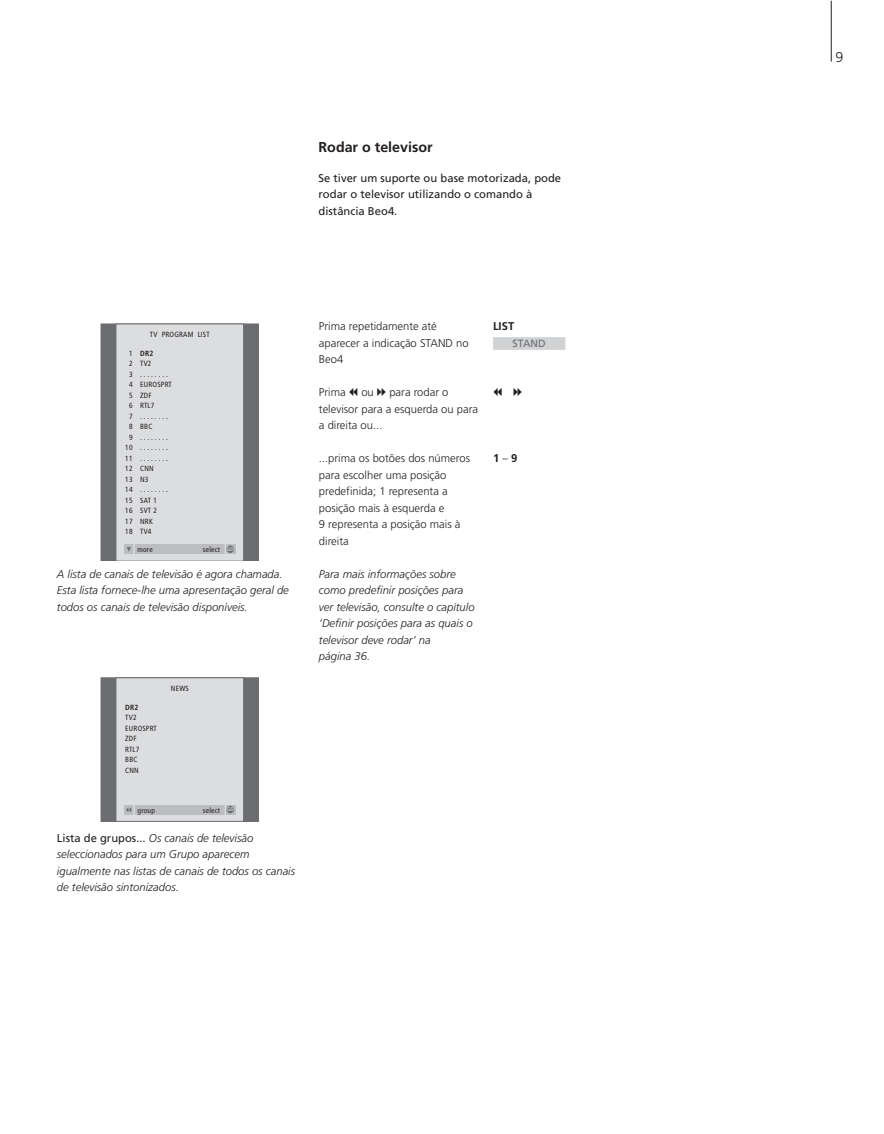
<style>
.page{position:relative;width:884px;height:1134px;background:#fff}
.page>*{position:absolute;margin:0;border:0;box-sizing:border-box;transform-origin:0 0}
.t1{font:700 14.25px "Frutiger";color:#231f20}
.t2{font:300 14.25px "Frutiger";color:#231f20}
.t3{font:italic 300 11.25px/16.5px "Frutiger";color:#231f20}
.t4{font:300 11.25px/16.5px "Frutiger";color:#231f20}
.t5{font:11.25px/16.5px "Frutiger";color:#231f20}
.t6{font:700 11.25px "Frutiger";color:#231f20}
.t7{font:10.5px "Frutiger";color:#6c6d70}
.t8{font:9.75px "My Zapf Dingbats";color:#231f20;scale:.6 1}
.t9{font:condensed 7.5px/10.5px "Frutiger";letter-spacing:.025em;color:#231f20}
.t10{font:700 condensed 7.5px "Frutiger";letter-spacing:.025em;color:#231f20}
.s1{font-weight:400}
.s2{font-weight:400;font-style:normal}
.s3{font-weight:300}
</style>
<div class="page">
<hr style="left:831px;top:1px;width:1px;height:61px;background:#231f20">
<div style="left:493px;top:337px;width:72px;height:13px;background:#d1d2d4"></div>
<div style="left:101px;top:324px;width:157px;height:237px;background:#6c6d70"></div>
<div style="left:116px;top:324px;width:127px;height:237px;background:#dcdddf"></div>
<div style="left:116px;top:324px;width:128px;height:237px;border:1px solid #6c6d70"></div>
<div style="left:124px;top:545px;width:111px;height:9px;background:#bcbdc0"></div>
<div style="left:226px;top:546px;width:8px;height:7px;background:#6c6d70;border-radius:50%"></div>
<svg style="left:127px;top:544px;width:8px;height:10px"></svg>
<div style="left:101px;top:678px;width:157px;height:143px;background:#6c6d70"></div>
<div style="left:116px;top:678px;width:127px;height:143px;background:#dcdddf"></div>
<div style="left:116px;top:678px;width:128px;height:144px;border:1px solid #6c6d70"></div>
<div style="left:124px;top:805px;width:111px;height:9px;background:#bcbdc0"></div>
<div style="left:226px;top:806px;width:8px;height:7px;background:#6c6d70;border-radius:50%"></div>
<svg style="left:126px;top:805px;width:9px;height:10px"></svg>
<p class="t1" style="left:318px;top:141px;width:116px">Rodar o televisor</p>
<p class="t5" style="left:318px;top:171px;width:244px">Se tiver um suporte ou base motorizada, pode rodar o televisor utilizando o comando à distância Beo4.</p>
<p class="t9" style="left:150px;top:330px;width:61px">TV PROGRAM LIST</p>
<p class="t10" style="left:129px;top:350px;width:26px"><span class="s1">1</span> DR2</p>
<p class="t9" style="left:129px;top:359px;width:24px">2 TV2</p>
<p class="t9" style="left:129px;top:370px;width:40px">3 . . . . . . . .</p>
<p class="t9" style="left:129px;top:380px;width:44px">4 EUROSPRT</p>
<p class="t9" style="left:129px;top:391px;width:24px">5 ZDF</p>
<p class="t9" style="left:129px;top:401px;width:27px">6 RTL7</p>
<p class="t9" style="left:129px;top:412px;width:40px">7 . . . . . . . .</p>
<p class="t9" style="left:129px;top:422px;width:25px">8 BBC</p>
<p class="t9" style="left:129px;top:433px;width:40px">9 . . . . . . . .</p>
<p class="t9" style="left:125px;top:443px;width:44px">10 . . . . . . . .</p>
<p class="t9" style="left:125px;top:454px;width:44px">11 . . . . . . . .</p>
<p class="t9" style="left:125px;top:464px;width:30px">12 CNN</p>
<p class="t9" style="left:125px;top:475px;width:25px">13 N3</p>
<p class="t9" style="left:125px;top:485px;width:44px">14 . . . . . . . .</p>
<p class="t9" style="left:125px;top:496px;width:33px">15 SAT 1</p>
<p class="t9" style="left:125px;top:506px;width:33px">16 SVT 2</p>
<p class="t9" style="left:125px;top:517px;width:29px">17 NRK</p>
<p class="t9" style="left:125px;top:527px;width:28px">18 TV4</p>
<p class="t9" style="left:137px;top:545px;width:17px">more</p>
<p class="t9" style="left:203px;top:545px;width:32px">select <sup>GO</sup></p>
<p class="t3" style="left:57px;top:567px;width:233px">A lista de canais de televisão é agora chamada.<br>Esta lista fornece-lhe uma apresentação geral de todos os canais de televisão disponíveis.</p>
<p class="t9" style="left:171px;top:683px;width:19px">NEWS</p>
<p class="t10" style="left:125px;top:704px;width:15px">DR2</p>
<p class="t9" style="left:125px;top:713px;width:33px">TV2<br>EUROSPRT<br>ZDF<br>RTL7<br>BBC<br>CNN</p>
<p class="t9" style="left:137px;top:805px;width:19px">group</p>
<p class="t9" style="left:203px;top:805px;width:32px">select <sup>GO</sup></p>
<p class="t3" style="left:57px;top:831px;width:240px"><span class="s2">Lista de grupos...</span> Os canais de televisão seleccionados para um Grupo aparecem igualmente nas listas de canais de todos os canais de televisão sintonizados.</p>
<p class="t4" style="left:319px;top:319px;width:151px">Prima repetidamente até aparecer a indicação STAND no<br>Beo4</p>
<p class="t4" style="left:319px;top:385px;width:161px">Prima ▲▲ ou ▼▼ para rodar o televisor para a esquerda ou para a direita ou...</p>
<p class="t4" style="left:319px;top:451px;width:153px">...prima os botões dos números para escolher uma posição predefinida; 1 representa a posição mais à esquerda e<br>9 representa a posição mais à direita</p>
<p class="t3" style="left:319px;top:567px;width:157px">Para mais informações sobre como predefinir posições para ver televisão, consulte o capítulo ‘Definir posições para as quais o televisor deve rodar’ na<br>página 36.</p>
<p class="t6" style="left:493px;top:322px;width:23px">LIST</p>
<p class="t7" style="left:512px;top:339px;width:35px">STAND</p>
<p class="t8" style="left:493px;top:388px;width:50px">▲▲ ▼▼</p>
<p class="t6" style="left:493px;top:454px;width:26px">1<span class="s3">–</span>9</p>
<p class="t2" style="left:835px;top:51px;width:9px">9</p>
</div>
